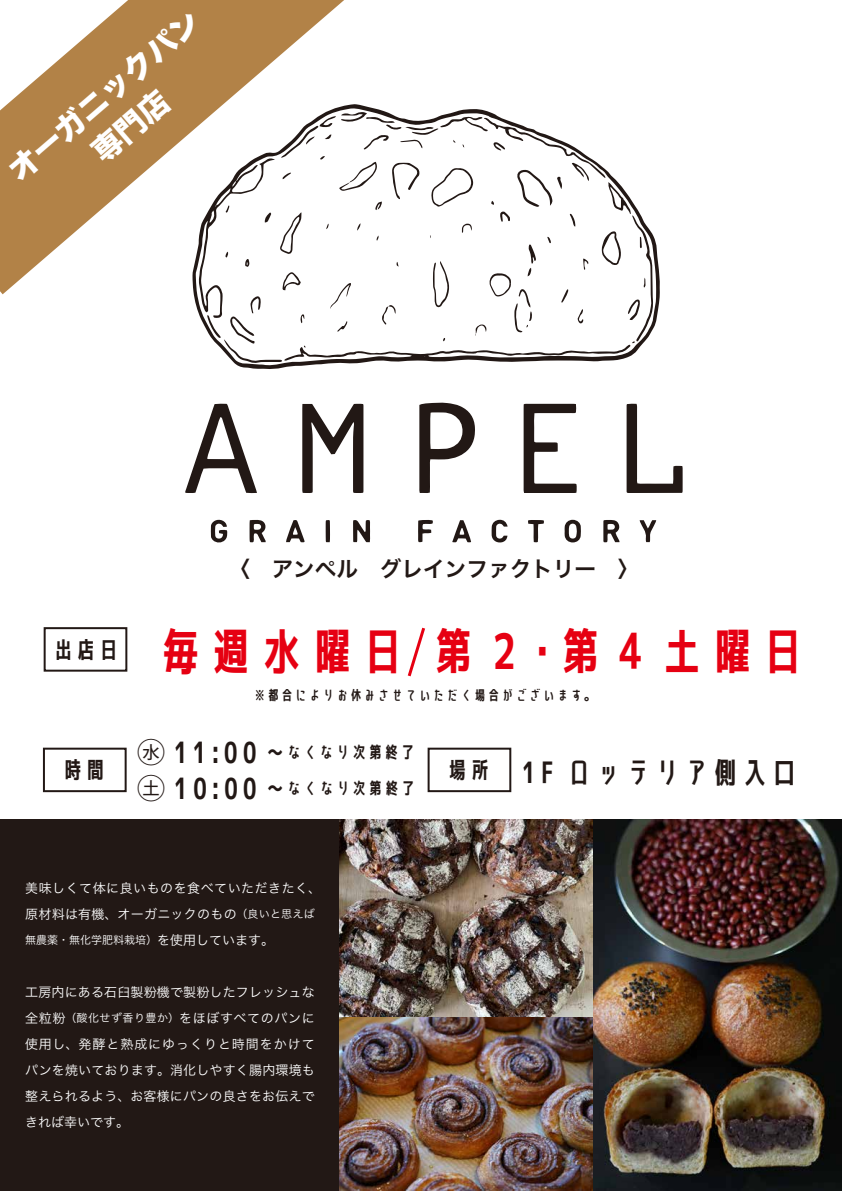
<style>
.page{position:relative;width:842px;height:1191px;background:#fff}
.page>*{position:absolute;margin:0;border:0;box-sizing:border-box;transform-origin:0 0}
.t1{font:49.3px "Senobi Gothic Bold";letter-spacing:.025em;color:#e60012}
.t2{font:30.2px/40.2px "Hira Kaku Std N W8";color:#fff;text-align:center}
.t3{font:29.3px "Senobi Gothic Bold";color:#221815}
.t4{font:22.8px "Senobi Gothic Bold";color:#221815}
.t5{font:21.6px "Hira Kaku Pro N W6";color:#221815}
.t6{font:16.3px/35.7px "Senobi Gothic Bold";color:#221815}
.t7{font:13.4px "Senobi Gothic Bold";letter-spacing:.025em;color:#221815}
.t8{font:13px/26px "Hira Kaku Pro N W3";letter-spacing:.015em;color:#fff;text-align:justify}
.t9{font:13px/26px "Hira Kaku Pro N W3";letter-spacing:.04em;color:#fff}
.t10{font:11px "Hira Kaku Pro N W3";color:#fff}
.s1{font-family:"Koz Go Pr 6 N";font-size:28.6px}
.s2{font-size:29.3px}
.s3{font-size:21.6px}
.s4{font-size:11px}
.s5{font-size:13px}
</style>
<div class="page">
<img style="left:339px;top:819px;width:503px;height:372px">
<div style="left:0;top:819px;width:339px;height:372px;background:#221815"></div>
<svg style="left:193px;top:105px;width:467px;height:264px"></svg>
<svg style="left:302px;top:403px;width:61px;height:90px"></svg>
<svg style="left:419px;top:402px;width:56px;height:91px"></svg>
<svg style="left:185px;top:403px;width:72px;height:90px"></svg>
<svg style="left:524px;top:403px;width:53px;height:90px"></svg>
<svg style="left:627px;top:403px;width:56px;height:90px"></svg>
<svg style="left:353px;top:520px;width:17px;height:22px"></svg>
<svg style="left:603px;top:520px;width:17px;height:22px"></svg>
<svg style="left:250px;top:519px;width:16px;height:23px"></svg>
<svg style="left:564px;top:520px;width:17px;height:22px"></svg>
<svg style="left:211px;top:519px;width:16px;height:24px"></svg>
<svg style="left:452px;top:520px;width:19px;height:22px"></svg>
<svg style="left:286px;top:520px;width:19px;height:22px"></svg>
<svg style="left:491px;top:519px;width:17px;height:24px"></svg>
<svg style="left:418px;top:520px;width:15px;height:22px"></svg>
<svg style="left:528px;top:520px;width:16px;height:22px"></svg>
<svg style="left:640px;top:520px;width:16px;height:22px"></svg>
<svg style="left:326px;top:520px;width:4px;height:22px"></svg>
<svg style="left:207px;top:112px;width:446px;height:251px"></svg>
<svg style="left:0;top:0;width:360px;height:294px"></svg>
<div style="left:43px;top:747px;width:84px;height:45px;border:2px solid #221815"></div>
<div style="left:428px;top:747px;width:83px;height:45px;border:2px solid #221815"></div>
<div style="left:44px;top:627px;width:83px;height:44px;border:2px solid #221815"></div>
<svg style="left:407px;top:627px;width:18px;height:50px"></svg>
<h2 class="t2" style="left:1px;top:160px;width:243px;rotate:-41deg">オーガニックパン専門店</h2>
<h3 class="t5" style="left:228px;top:549px;width:413px">〈　アンペル　グレインファクトリー　〉</h3>
<h3 class="t4" style="left:52px;top:633px;width:70px">出店日</h3>
<h1 class="t1" style="left:156px;top:616px;width:653px">毎週水曜日第２･第４土曜日</h1>
<p class="t7" style="left:253px;top:686px;width:346px">※都合によりお休みさせていただく場合がございます。</p>
<p class="t6" style="left:137px;top:734px;width:281px"><span class="s1">㊌</span> <span class="s2">11:00</span> <span class="s3">～</span>なくなり次第終了<span class="s1">㊏</span> <span class="s2">10:00</span> <span class="s3">～</span>なくなり次第終了</p>
<h3 class="t4" style="left:61px;top:753px;width:47px">時間</h3>
<h3 class="t3" style="left:446px;top:752px;width:354px"><sup>場所</sup> 1F ロッテリア側入口</h3>
<p class="t9" style="left:25px;top:874px;width:297px">美味しくて体に良いものを食べていただきたく、原材料は有機、オーガニックのもの<span class="s4">（良いと思えば</span></p>
<p class="t10" style="left:25px;top:930px;width:251px">無農薬・無化学肥料栽培）<span class="s5">を使用しています。</span></p>
<p class="t8" style="left:25px;top:978px;width:291px">工房内にある石臼製粉機で製粉したフレッシュな全粒粉<span class="s4">（酸化せず香り豊か）</span>をほぼすべてのパンに使用し、発酵と熟成にゆっくりと時間をかけてパンを焼いております。消化しやすく腸内環境も整えられるよう、お客様にパンの良さをお伝えできれば幸いです。</p>
</div>
